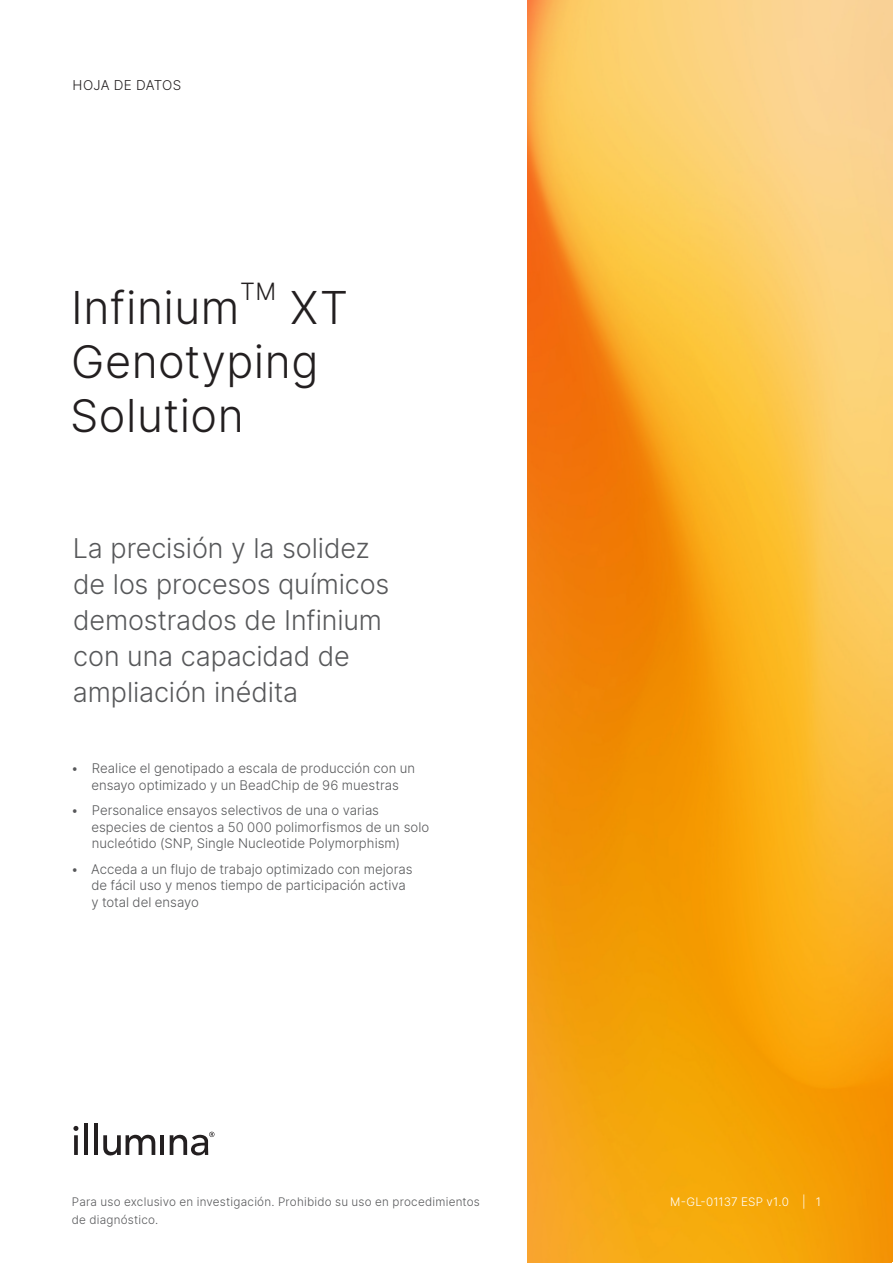
<style>
.page{position:relative;width:893px;height:1263px;background:#fff}
.page>*{position:absolute;margin:0;border:0;box-sizing:border-box;transform-origin:0 0}
.Title{font:300 45px/54px "Inter";letter-spacing:.01em;color:#231f20}
.Subtitle{font:300 27px/36px "Inter";letter-spacing:-.005em;color:#57585a}
.Title-2{font:300 23.55px "Inter";color:#231f20}
.zz_Document_Type___S{font:300 13.5px "Inter";letter-spacing:.015em;color:#231f20}
.t1{font:300 13.2px/16.5px "Inter";color:#57585a}
.zz_For_Research_Only{font:300 11.7px "Inter";letter-spacing:.02em;color:#57585a}
.zz_Pub_Number{font:300 11.7px "Inter";letter-spacing:.01em;color:#fff}
</style>
<div class="page">
<img style="left:527px;top:0;width:366px;height:1263px">
<svg style="left:74px;top:1135px;width:4px;height:20px"></svg>
<hr style="left:84px;top:1123px;width:4px;height:32px;background:#231f20">
<hr style="left:94px;top:1123px;width:4px;height:32px;background:#231f20">
<svg style="left:103px;top:1135px;width:52px;height:21px"></svg>
<hr style="left:160px;top:1135px;width:4px;height:20px;background:#231f20">
<svg style="left:73px;top:1126px;width:5px;height:5px"></svg>
<svg style="left:170px;top:1132px;width:44px;height:23px"></svg>
<p class="zz_Document_Type___S" style="left:73px;top:76px;width:110px">HOJA DE DATOS</p>
<p class="Title" style="left:71px;top:280px;width:170px">Infinium</p>
<p class="Title-2" style="left:240px;top:275px;width:37px">TM</p>
<p class="Title" style="left:70px;top:280px;width:280px;text-indent:220px">XT<br>Genotyping<br>Solution</p>
<p class="Subtitle" style="left:73px;top:530px;width:318px">La precisión y la solidez de los procesos químicos demostrados de Infinium con una capacidad de ampliación inédita</p>
<p class="t1" style="left:71px;top:760px;width:346px;text-align:center">• Realice el genotipado a escala de producción con un ensayo optimizado y un BeadChip de 96 muestras</p>
<p class="t1" style="left:91px;top:802px;width:339px;text-indent:-20px">• Personalice ensayos selectivos de una o varias especies de cientos a 50 000 polimorfismos de un solo nucleótido (SNP, Single Nucleotide Polymorphism)</p>
<p class="t1" style="left:91px;top:861px;width:323px;text-indent:-20px">• Acceda a un flujo de trabajo optimizado con mejoras de fácil uso y menos tiempo de participación activa y total del ensayo</p>
<p class="zz_For_Research_Only" style="left:72px;top:1193px;width:409px">Para uso exclusivo en investigación. Prohibido su uso en procedimientos</p>
<p class="zz_Pub_Number" style="left:670px;top:1193px;width:120px">M-GL-01137 ESP v1.0</p>
<p class="zz_For_Research_Only" style="left:72px;top:1211px;width:88px">de diagnóstico.</p>
<p class="zz_Pub_Number" style="left:802px;top:1193px;width:20px">| 1</p>
</div>
